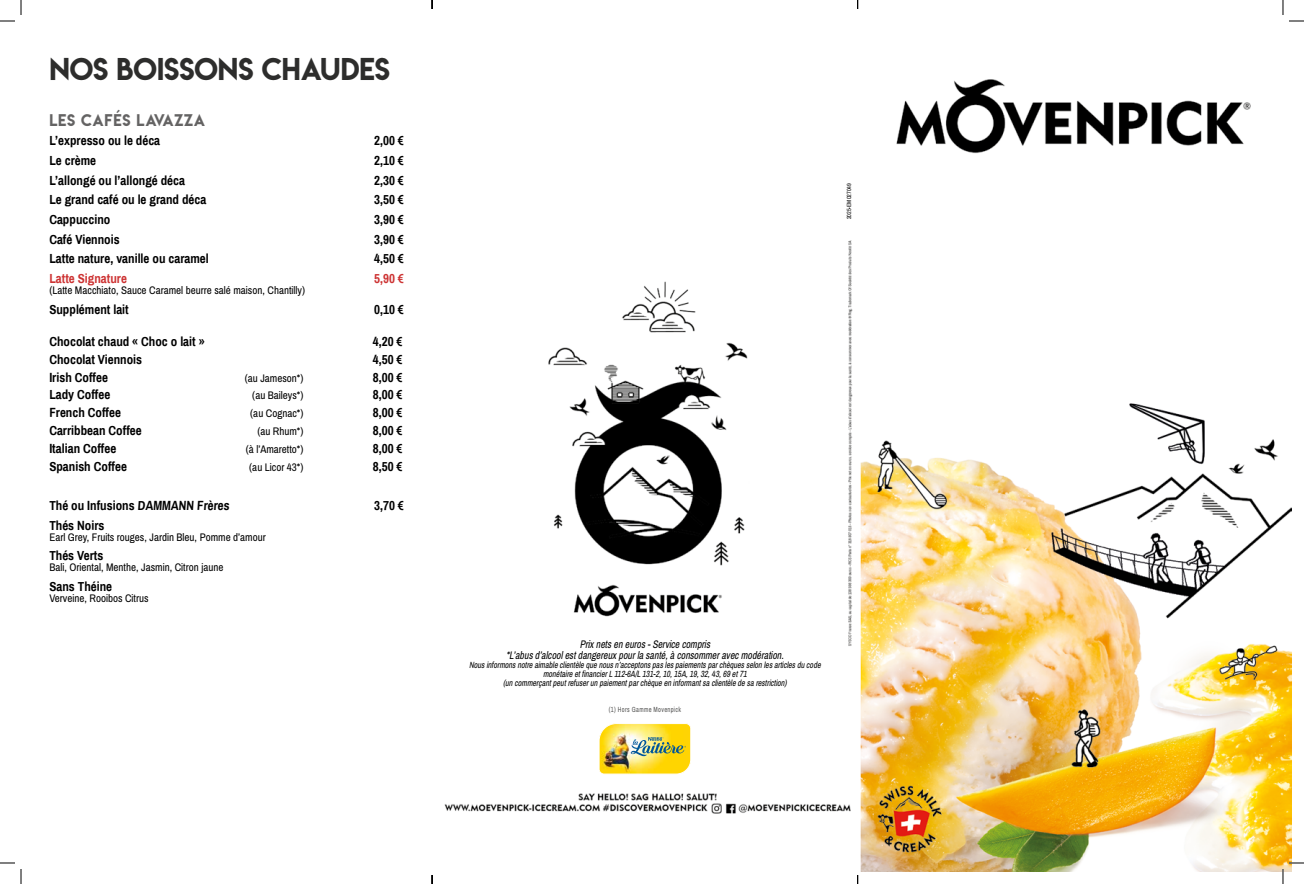
<style>
.page{position:relative;width:1304px;height:884px;background:#fff}
.page>*{position:absolute;margin:0;border:0;box-sizing:border-box;transform-origin:0 0}
.t1{font:28px "Lemon Milk";color:#2d2d2c}
.t2{font:15px "Lemon Milk";letter-spacing:.05em;color:#646363}
.t3{font:700 13px "Archivo Narrow";color:#000}
.t4{font:700 13px "Archivo Narrow";color:#cd3333}
.t5{font:11px "Archivo Narrow";color:#000}
.t6{font:italic 11px/11px "Archivo Narrow";color:#000;text-align:center;scale:.9 1}
.t7{font:italic 9px/9px "Archivo Narrow";color:#000;text-align:center;scale:.9 1}
.t8{font:7.4px "Archivo Narrow";letter-spacing:.05em;color:#575756;scale:.85 1}
.t9{font:6px "Archivo Narrow";color:#000}
</style>
<div class="page">
<img style="left:444px;top:79px;width:847px;height:792px">
<img style="left:598px;top:723px;width:93px;height:52px">
<svg style="left:0;top:0;width:22px;height:22px"></svg>
<svg style="left:0;top:862px;width:22px;height:22px"></svg>
<svg style="left:1282px;top:0;width:21px;height:22px"></svg>
<svg style="left:1282px;top:862px;width:21px;height:22px"></svg>
<svg style="left:431px;top:0;width:2px;height:9px"></svg>
<svg style="left:431px;top:875px;width:2px;height:9px"></svg>
<h1 class="t1" style="left:49px;top:49px;width:342px">NOS BOISSONS CHAUDES</h1>
<p class="t2" style="left:49px;top:109px;width:157px">LES CAFÉS LAVAZZA</p>
<p class="t3" style="left:49px;top:133px;width:112px">L’expresso ou le déca</p>
<p class="t3" style="left:374px;top:133px;width:31px">2,00 €</p>
<p class="t3" style="left:49px;top:152px;width:48px">Le crème</p>
<p class="t3" style="left:374px;top:152px;width:31px">2,10 €</p>
<p class="t3" style="left:49px;top:172px;width:137px">L’allongé ou l’allongé déca</p>
<p class="t3" style="left:374px;top:172px;width:31px">2,30 €</p>
<p class="t3" style="left:49px;top:192px;width:159px">Le grand café ou le grand déca</p>
<p class="t3" style="left:374px;top:192px;width:31px">3,50 €</p>
<p class="t3" style="left:49px;top:211px;width:63px">Cappuccino</p>
<p class="t3" style="left:374px;top:211px;width:31px">3,90 €</p>
<p class="t3" style="left:49px;top:231px;width:72px">Café Viennois</p>
<p class="t3" style="left:374px;top:231px;width:31px">3,90 €</p>
<p class="t3" style="left:49px;top:251px;width:161px">Latte nature, vanille ou caramel</p>
<p class="t3" style="left:374px;top:251px;width:31px">4,50 €</p>
<p class="t4" style="left:49px;top:270px;width:79px">Latte Signature</p>
<p class="t4" style="left:374px;top:270px;width:31px">5,90 €</p>
<p class="t5" style="left:49px;top:283px;width:257px">(Latte Macchiato, Sauce Caramel beurre salé maison, Chantilly)</p>
<p class="t3" style="left:49px;top:301px;width:81px">Supplément lait</p>
<p class="t3" style="left:374px;top:301px;width:31px">0,10 €</p>
<p class="t3" style="left:49px;top:333px;width:157px">Chocolat chaud « Choc o lait »</p>
<p class="t3" style="left:373px;top:333px;width:31px">4,20 €</p>
<p class="t3" style="left:49px;top:351px;width:94px">Chocolat Viennois</p>
<p class="t3" style="left:373px;top:351px;width:31px">4,50 €</p>
<p class="t3" style="left:49px;top:369px;width:60px">Irish Coffee</p>
<p class="t5" style="left:245px;top:371px;width:60px">(au Jameson*)</p>
<p class="t3" style="left:373px;top:369px;width:31px">8,00 €</p>
<p class="t3" style="left:49px;top:387px;width:63px">Lady Coffee</p>
<p class="t5" style="left:252px;top:389px;width:53px">(au Baileys*)</p>
<p class="t3" style="left:373px;top:387px;width:31px">8,00 €</p>
<p class="t3" style="left:49px;top:405px;width:73px">French Coffee</p>
<p class="t5" style="left:250px;top:407px;width:55px">(au Cognac*)</p>
<p class="t3" style="left:373px;top:405px;width:31px">8,00 €</p>
<p class="t3" style="left:49px;top:423px;width:94px">Carribbean Coffee</p>
<p class="t5" style="left:257px;top:424px;width:48px">(au Rhum*)</p>
<p class="t3" style="left:373px;top:423px;width:31px">8,00 €</p>
<p class="t3" style="left:49px;top:440px;width:68px">Italian Coffee</p>
<p class="t5" style="left:246px;top:442px;width:59px">(à l’Amaretto*)</p>
<p class="t3" style="left:373px;top:440px;width:31px">8,00 €</p>
<p class="t3" style="left:49px;top:458px;width:79px">Spanish Coffee</p>
<p class="t5" style="left:249px;top:460px;width:56px">(au Licor 43*)</p>
<p class="t3" style="left:373px;top:458px;width:31px">8,50 €</p>
<p class="t3" style="left:49px;top:498px;width:183px">Thé ou Infusions DAMMANN Frères</p>
<p class="t3" style="left:374px;top:498px;width:31px">3,70 €</p>
<p class="t3" style="left:49px;top:517px;width:57px">Thés Noirs</p>
<p class="t5" style="left:49px;top:530px;width:218px">Earl Grey, Fruits rouges, Jardin Bleu, Pomme d’amour</p>
<p class="t3" style="left:49px;top:548px;width:55px">Thés Verts</p>
<p class="t5" style="left:49px;top:561px;width:175px">Bali, Oriental, Menthe, Jasmin, Citron jaune</p>
<p class="t3" style="left:49px;top:579px;width:64px">Sans Théine</p>
<p class="t5" style="left:49px;top:591px;width:101px">Verveine, Rooibos Citrus</p>
<p class="t9" style="left:845px;top:219px;width:38px;rotate:-90deg">2025-EM027049</p>
<p class="t6" style="left:506px;top:639px;width:313px">Prixnetseneuros-Servicecompris *L’abusd’alcoolestdangereuxpourlasanté,àconsommeravecmodération.</p>
<p class="t7" style="left:469px;top:661px;width:394px">Nousinformonsnotreaimableclientèlequenousn’acceptonspaslespaiementsparchèquesselonlesarticlesducode monétaireetfinancierL112-6A/L131-2,10,15A,19,32,43,69et71 (uncommerçantpeutrefuserunpaiementparchèqueeninformantsaclientèledesarestriction)</p>
<p class="t8" style="left:609px;top:705px;width:86px">(1) Hors Gamme Movenpick</p>
</div>
